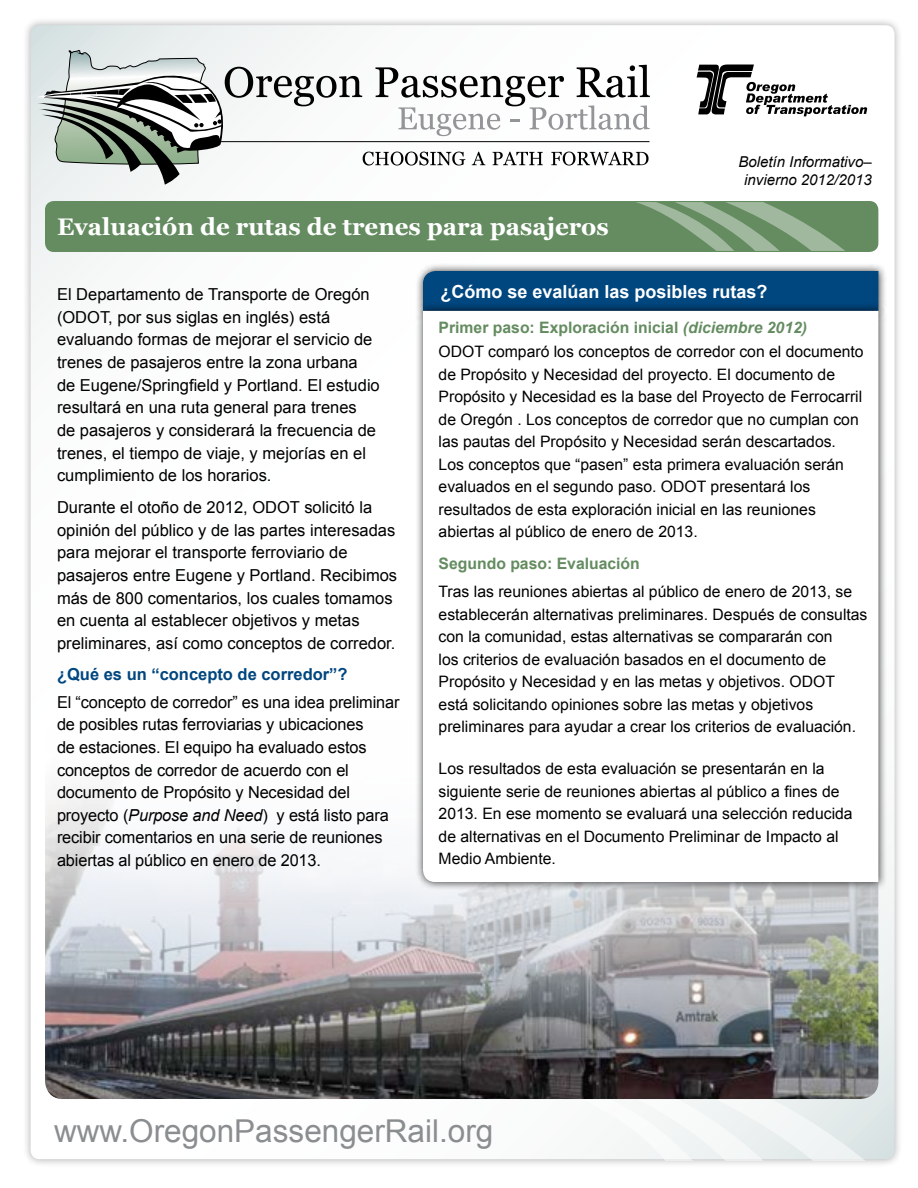
<style>
.page{position:relative;width:918px;height:1188px;background:#fff}
.page>*{position:absolute;margin:0;border:0;box-sizing:border-box;transform-origin:0 0}
.t1{font:31.5px "Arial";color:#8b8e90}
.t2{font:700 24px "Georgia";color:#fff}
.t3{font:700 18px "Arial";color:#fff}
.t4{font:16.5px/22.6px "Arial";color:#000}
.t5{font:700 16.5px "Arial";color:#00467f}
.t6{font:15.75px/22.5px "Arial";color:#000}
.t7{font:700 15.75px "Arial";color:#648c60}
.t8{font:italic 15px/18px "Arial";color:#000;text-align:center}
.s1{font-style:italic}
.s2{font-weight:700;color:#648c60}
.s3{font-weight:700;font-style:italic;color:#648c60}
</style>
<div class="page">
<div style="left:23px;top:17px;width:880px;height:1151px;background:#000;opacity:.75"></div>
<div style="left:31px;top:25px;width:864px;height:1134px;background:#fefefe;border-radius:9px"></div>
<svg style="left:540px;top:1099px;width:326px;height:62px"></svg>
<div style="left:45px;top:201px;width:833px;height:51px;background:#648c60;border-radius:9px"></div>
<svg style="left:636px;top:202px;width:209px;height:49px"></svg>
<div style="left:415px;top:263px;width:471px;height:56px;background:#000;opacity:.75"></div>
<div style="left:422px;top:270px;width:457px;height:33px;background:#00467f"></div>
<img style="left:45px;top:792px;width:833px;height:307px">
<div style="left:415px;top:303px;width:471px;height:588px;background:#000;opacity:.75"></div>
<svg style="left:423px;top:311px;width:455px;height:571px"></svg>
<svg style="left:697px;top:64px;width:170px;height:52px"></svg>
<svg style="left:34px;top:48px;width:616px;height:137px"></svg>
<h2 class="t2" style="left:57px;top:211px;width:553px">Evaluación de rutas de trenes para pasajeros</h2>
<p class="t8" style="left:738px;top:153px;width:135px">Boletín Informativo– invierno 2012/2013</p>
<p class="t4" style="left:57px;top:283px;width:324px">El Departamento de Transporte de Oregón (ODOT, por sus siglas en inglés) está evaluando formas de mejorar el servicio de trenes de pasajeros entre la zona urbana de Eugene/Springfield y Portland. El estudio resultará en una ruta general para trenes<br>de pasajeros y considerará la frecuencia de trenes, el tiempo de viaje, y mejorías en el cumplimiento de los horarios.</p>
<p class="t4" style="left:57px;top:496px;width:342px">Durante el otoño de 2012, ODOT solicitó la opinión del público y de las partes interesadas para mejorar el transporte ferroviario de pasajeros entre Eugene y Portland. Recibimos más de 800 comentarios, los cuales tomamos en cuenta al establecer objetivos y metas preliminares, así como conceptos de corredor.</p>
<p class="t5" style="left:57px;top:664px;width:292px">¿Qué es un “concepto de corredor”?</p>
<p class="t4" style="left:57px;top:691px;width:344px">El “concepto de corredor” es una idea preliminar de posibles rutas ferroviarias y ubicaciones<br>de estaciones. El equipo ha evaluado estos conceptos de corredor de acuerdo con el documento de Propósito y Necesidad del proyecto (<span class="s1">Purpose and Need</span>) y está listo para recibir comentarios en una serie de reuniones abiertas al público en enero de 2013.</p>
<p class="t3" style="left:440px;top:279px;width:329px">¿Cómo se evalúan las posibles rutas?</p>
<p class="t6" style="left:439px;top:316px;width:427px;line-height:24px"><span class="s2">Primer paso: Exploración inicial</span> <span class="s3">(diciembre 2012)<br></span>ODOT comparó los conceptos de corredor con el documento</p>
<p class="t6" style="left:439px;top:363px;width:425px">de Propósito y Necesidad del proyecto. El documento de Propósito y Necesidad es la base del Proyecto de Ferrocarril de Oregón . Los conceptos de corredor que no cumplan con las pautas del Propósito y Necesidad serán descartados.<br>Los conceptos que “pasen” esta primera evaluación serán evaluados en el segundo paso. ODOT presentará los resultados de esta exploración inicial en las reuniones abiertas al público de enero de 2013.</p>
<p class="t7" style="left:439px;top:553px;width:203px">Segundo paso: Evaluación</p>
<p class="t6" style="left:439px;top:581px;width:430px">Tras las reuniones abiertas al público de enero de 2013, se establecerán alternativas preliminares. Después de consultas con la comunidad, estas alternativas se compararán con<br>los criterios de evaluación basados en el documento de Propósito y Necesidad y en las metas y objetivos. ODOT está solicitando opiniones sobre las metas y objetivos preliminares para ayudar a crear los criterios de evaluación.</p>
<p class="t6" style="left:439px;top:758px;width:416px">Los resultados de esta evaluación se presentarán en la siguiente serie de reuniones abiertas al público a fines de 2013. En ese momento se evaluará una selección reducida de alternativas en el Documento Preliminar de Impacto al Medio Ambiente.</p>
<h1 class="t1" style="left:54px;top:1110px;width:441px">www.OregonPassengerRail.org</h1>
</div>
